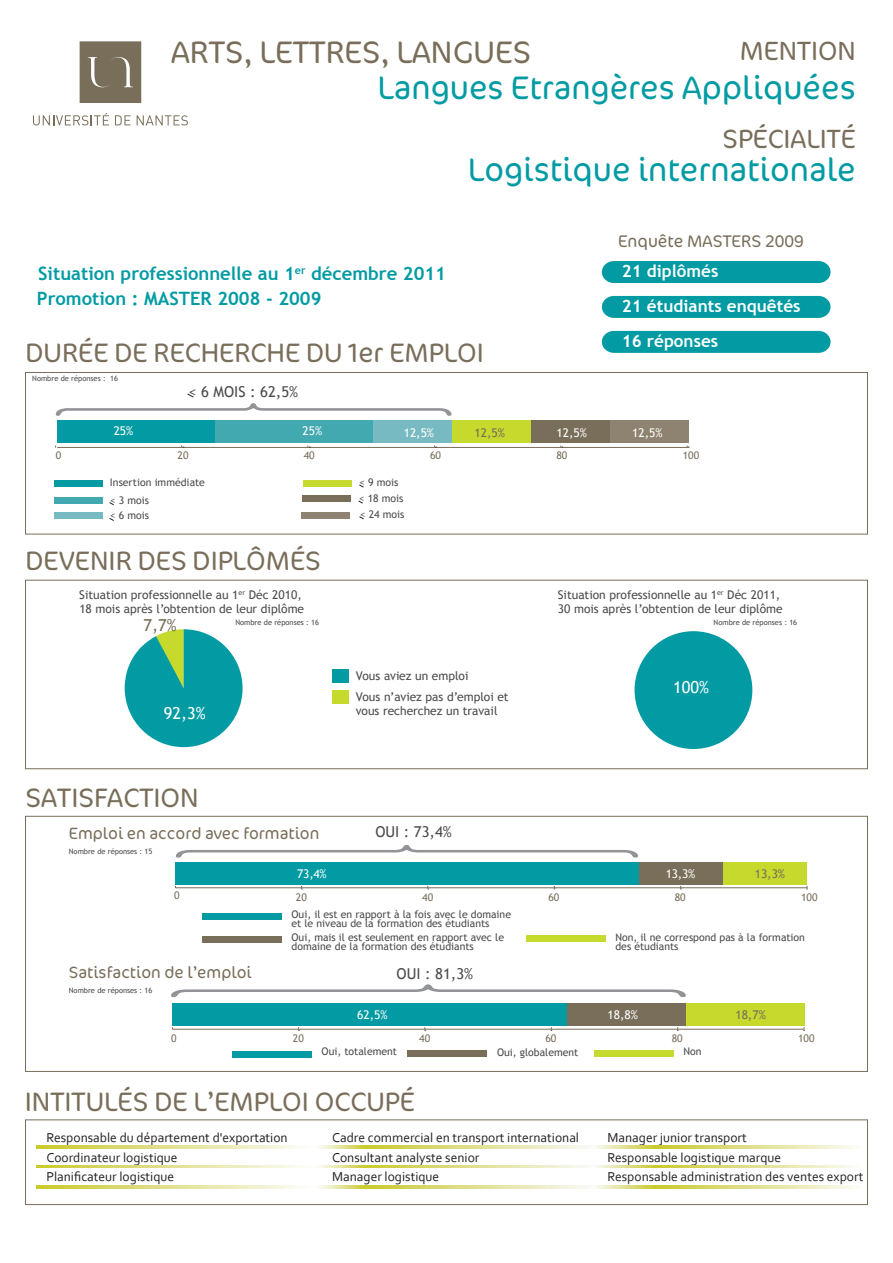
<style>
.page{position:relative;width:893px;height:1263px;background:#fff}
.page>*{position:absolute;margin:0;border:0;box-sizing:border-box;transform-origin:0 0}
.t1{font:300 33px "Cocon";color:#029ba3}
.t2{font:300 31.5px "Cocon";color:#796e5a}
.t3{font:300 27px "Cocon";color:#796e5a}
.t4{font:300 26.7px "Cocon";color:#796e5a}
.t5{font:700 18.45px "Trebuchet MS";color:#029ba3}
.t6{font:700 17.1px/35px "Trebuchet MS";color:#fff}
.t7{font:300 17.1px "Cocon";color:#796e5a}
.t8{font:300 16.5px "Cocon";color:#796e5a}
.t9{font:16.5px "Trebuchet MS";color:#fff}
.t10{font:16.5px "Trebuchet MS";color:#796e5a}
.t11{font:15px "Trebuchet MS";color:#4b4c4d}
.t12{font:13.5px/19.5px "Corbel";color:#231f20}
.t13{font:12px/14.4px "Trebuchet MS";color:#4b4c4d}
.t14{font:12px "Trebuchet MS";color:#fff}
.t15{font:12px "Trebuchet MS";color:#796e5a}
.t16{font:10.5px/9px "Trebuchet MS";color:#4b4c4d}
.t17{font:10.5px "Trebuchet MS";color:#796e5a}
.t18{font:7.5px "Trebuchet MS";color:#4b4c4d}
</style>
<div class="page">
<hr style="left:57px;top:447px;width:632px;height:1px;background:#796e5a">
<div style="left:610px;top:420px;width:79px;height:23px;background:#8e8371"></div>
<div style="left:531px;top:420px;width:79px;height:23px;background:#796e5a"></div>
<div style="left:452px;top:420px;width:79px;height:23px;background:#c6d92d"></div>
<div style="left:373px;top:420px;width:79px;height:23px;background:#78bac1"></div>
<div style="left:215px;top:420px;width:158px;height:23px;background:#42a9b1"></div>
<div style="left:57px;top:420px;width:158px;height:23px;background:#029ba3"></div>
<svg style="left:124px;top:629px;width:119px;height:119px"></svg>
<div style="left:635px;top:631px;width:117px;height:118px;background:#029ba3;border-radius:59px"></div>
<hr style="left:176px;top:887px;width:631px;height:1px;background:#796e5a">
<div style="left:723px;top:862px;width:84px;height:23px;background:#c6d92d"></div>
<div style="left:639px;top:862px;width:84px;height:23px;background:#796e5a"></div>
<div style="left:176px;top:862px;width:463px;height:23px;background:#029ba3"></div>
<hr style="left:173px;top:1029px;width:631px;height:1px;background:#796e5a">
<div style="left:686px;top:1003px;width:118px;height:23px;background:#c6d92d"></div>
<div style="left:567px;top:1003px;width:119px;height:23px;background:#796e5a"></div>
<div style="left:173px;top:1003px;width:394px;height:23px;background:#029ba3"></div>
<div style="left:25px;top:816px;width:843px;height:256px;border:1px solid #796e5a"></div>
<div style="left:594px;top:1050px;width:79px;height:6px;background:#c6d92d"></div>
<div style="left:408px;top:1051px;width:79px;height:6px;background:#796e5a"></div>
<div style="left:232px;top:1051px;width:80px;height:6px;background:#029ba3"></div>
<svg style="left:171px;top:984px;width:515px;height:13px"></svg>
<div style="left:202px;top:936px;width:80px;height:6px;background:#796e5a"></div>
<div style="left:202px;top:913px;width:80px;height:6px;background:#029ba3"></div>
<svg style="left:176px;top:845px;width:462px;height:13px"></svg>
<div style="left:25px;top:1119px;width:843px;height:86px;border:1px solid #796e5a"></div>
<div style="left:526px;top:936px;width:79px;height:6px;background:#c6d92d"></div>
<div style="left:25px;top:580px;width:843px;height:189px;border:1px solid #796e5a"></div>
<div style="left:332px;top:669px;width:17px;height:14px;background:#029ba3"></div>
<div style="left:332px;top:690px;width:17px;height:13px;background:#c6d92d"></div>
<div style="left:25px;top:372px;width:843px;height:162px;border:1px solid #796e5a"></div>
<div style="left:54px;top:497px;width:49px;height:6px;background:#42a9b1"></div>
<div style="left:54px;top:480px;width:49px;height:6px;background:#029ba3"></div>
<div style="left:54px;top:513px;width:49px;height:6px;background:#78bac1"></div>
<div style="left:303px;top:480px;width:48px;height:6px;background:#c6d92d"></div>
<svg style="left:56px;top:393px;width:395px;height:23px"></svg>
<svg style="left:37px;top:1145px;width:820px;height:3px;background:#e2e195"></svg>
<svg style="left:37px;top:1165px;width:820px;height:3px;background:#e2e195"></svg>
<svg style="left:37px;top:1185px;width:820px;height:3px;background:#e2e195"></svg>
<div style="left:302px;top:495px;width:49px;height:6px;background:#796e5a"></div>
<svg style="left:358px;top:500px;width:5px;height:4px"></svg>
<div style="left:301px;top:513px;width:49px;height:6px;background:#8e8371"></div>
<div style="left:602px;top:261px;width:228px;height:22px;background:#029ba3"></div>
<div style="left:602px;top:296px;width:228px;height:22px;background:#029ba3"></div>
<div style="left:602px;top:331px;width:228px;height:22px;background:#029ba3"></div>
<svg style="left:33px;top:113px;width:76px;height:13px"></svg>
<svg style="left:115px;top:115px;width:15px;height:10px"></svg>
<svg style="left:137px;top:115px;width:51px;height:11px"></svg>
<svg style="left:80px;top:41px;width:61px;height:62px;background:#817664"></svg>
<h3 class="t4" style="left:740px;top:35px;width:118px">MENTION</h3>
<h1 class="t1" style="left:377px;top:69px;width:480px">Langues Etrangères Appliquées</h1>
<h2 class="t2" style="left:171px;top:34px;width:361px">ARTS, LETTRES, LANGUES</h2>
<h3 class="t4" style="left:723px;top:123px;width:135px">SPÉCIALITÉ</h3>
<h1 class="t1" style="left:468px;top:151px;width:389px">Logistique internationale</h1>
<h3 class="t5" style="left:38px;top:262px;width:409px">Situation professionnelle au 1<sup>er</sup> décembre 2011</h3>
<h3 class="t5" style="left:37px;top:287px;width:286px">Promotion : MASTER 2008 - 2009</h3>
<h3 class="t3" style="left:26px;top:337px;width:460px">DURÉE DE RECHERCHE DU 1er EMPLOI</h3>
<p class="t18" style="left:32px;top:374px;width:87px">Nombre de réponses : 16</p>
<h3 class="t11" style="left:189px;top:383px;width:111px">&lt; 6 MOIS : 62,5%</h3>
<p class="t14" style="left:114px;top:424px;width:21px">25%</p>
<p class="t14" style="left:302px;top:424px;width:21px">25%</p>
<p class="t14" style="left:404px;top:425px;width:32px">12,5%</p>
<p class="t15" style="left:475px;top:425px;width:32px">12,5%</p>
<p class="t14" style="left:556px;top:425px;width:32px">12,5%</p>
<h3 class="t7" style="left:618px;top:231px;width:187px">Enquête MASTERS 2009</h3>
<h3 class="t6" style="left:622px;top:253px;width:180px">21 diplômés<br>21 étudiants enquêtés<br>16 réponses</h3>
<p class="t14" style="left:632px;top:425px;width:32px">12,5%</p>
<p class="t17" style="left:56px;top:449px;width:7px">0</p>
<p class="t17" style="left:177px;top:449px;width:13px">20</p>
<p class="t17" style="left:304px;top:449px;width:13px">40</p>
<p class="t17" style="left:430px;top:449px;width:13px">60</p>
<p class="t17" style="left:556px;top:449px;width:13px">80</p>
<p class="t17" style="left:683px;top:449px;width:18px">100</p>
<p class="t16" style="left:110px;top:478px;width:97px">Insertion immédiate</p>
<p class="t16" style="left:110px;top:511px;width:40px">&lt; 6 mois</p>
<p class="t16" style="left:110px;top:496px;width:40px">&lt; 3 mois</p>
<p class="t16" style="left:359px;top:478px;width:40px">&lt; 9 mois</p>
<p class="t16" style="left:359px;top:491px;width:47px;line-height:15.8px">&lt; 18 mois &lt; 24 mois</p>
<h3 class="t3" style="left:26px;top:545px;width:297px">DEVENIR DES DIPLÔMÉS</h3>
<p class="t13" style="left:79px;top:587px;width:226px">Situation professionnelle au 1<sup>er</sup> Déc 2010,<br>18 mois après l’obtention de leur diplôme</p>
<p class="t13" style="left:558px;top:587px;width:226px">Situation professionnelle au 1<sup>er</sup> Déc 2011,<br>30 mois après l’obtention de leur diplôme</p>
<h3 class="t10" style="left:143px;top:616px;width:35px">7,7%</h3>
<h3 class="t9" style="left:164px;top:703px;width:43px">92,3%</h3>
<h3 class="t3" style="left:26px;top:782px;width:175px">SATISFACTION</h3>
<p class="t18" style="left:235px;top:618px;width:85px">Nombre de réponses : 16</p>
<p class="t18" style="left:714px;top:618px;width:85px">Nombre de réponses : 16</p>
<p class="t13" style="left:356px;top:665px;width:154px;line-height:20.7px">Vous aviez un emploi<br>Vous n’aviez pas d’emploi et</p>
<p class="t13" style="left:356px;top:704px;width:143px">vous recherchez un travail</p>
<h3 class="t9" style="left:673px;top:678px;width:37px">100%</h3>
<h3 class="t8" style="left:69px;top:824px;width:252px">Emploi en accord avec formation</h3>
<p class="t18" style="left:69px;top:847px;width:85px">Nombre de réponses : 15</p>
<h3 class="t11" style="left:375px;top:823px;width:78px">OUI : 73,4%</h3>
<p class="t14" style="left:297px;top:867px;width:31px">73,4%</p>
<p class="t14" style="left:666px;top:866px;width:31px">13,3%</p>
<p class="t15" style="left:755px;top:867px;width:32px">13,3%</p>
<p class="t17" style="left:174px;top:889px;width:7px">0</p>
<p class="t17" style="left:296px;top:891px;width:13px">20</p>
<p class="t17" style="left:422px;top:891px;width:13px">40</p>
<p class="t17" style="left:548px;top:891px;width:13px">60</p>
<p class="t17" style="left:675px;top:891px;width:13px">80</p>
<p class="t17" style="left:801px;top:891px;width:18px">100</p>
<h3 class="t8" style="left:69px;top:963px;width:184px">Satisfaction de l’emploi</h3>
<p class="t18" style="left:69px;top:986px;width:85px">Nombre de réponses : 16</p>
<p class="t16" style="left:291px;top:910px;width:221px">Oui, il est en rapport à la fois avec le domaine et le niveau de la formation des étudiants</p>
<p class="t16" style="left:291px;top:933px;width:214px">Oui, mais il est seulement en rapport avec le domaine de la formation des étudiants</p>
<h3 class="t11" style="left:397px;top:965px;width:78px">OUI : 81,3%</h3>
<p class="t16" style="left:615px;top:933px;width:191px">Non, il ne correspond pas à la formation des étudiants</p>
<p class="t14" style="left:357px;top:1007px;width:32px">62,5%</p>
<p class="t14" style="left:608px;top:1007px;width:32px">18,8%</p>
<p class="t15" style="left:735px;top:1007px;width:32px">18,7%</p>
<p class="t17" style="left:171px;top:1032px;width:7px">0</p>
<p class="t17" style="left:293px;top:1032px;width:13px">20</p>
<p class="t17" style="left:419px;top:1032px;width:13px">40</p>
<p class="t17" style="left:545px;top:1032px;width:13px">60</p>
<p class="t17" style="left:672px;top:1032px;width:13px">80</p>
<p class="t17" style="left:798px;top:1032px;width:18px">100</p>
<p class="t16" style="left:322px;top:1047px;width:77px">Oui, totalement</p>
<p class="t16" style="left:497px;top:1048px;width:83px">Oui, globalement</p>
<p class="t16" style="left:683px;top:1047px;width:20px">Non</p>
<h3 class="t3" style="left:25px;top:1086px;width:391px">INTITULÉS DE L’EMPLOI OCCUPÉ</h3>
<p class="t12" style="left:46px;top:1128px;width:243px">Responsable du département d'exportation<br>Coordinateur logistique<br>Planificateur logistique</p>
<p class="t12" style="left:332px;top:1128px;width:248px">Cadre commercial en transport international<br>Consultant analyste senior<br>Manager logistique</p>
<p class="t12" style="left:607px;top:1128px;width:257px">Manager junior transport<br>Responsable logistique marque<br>Responsable administration des ventes export</p>
</div>
